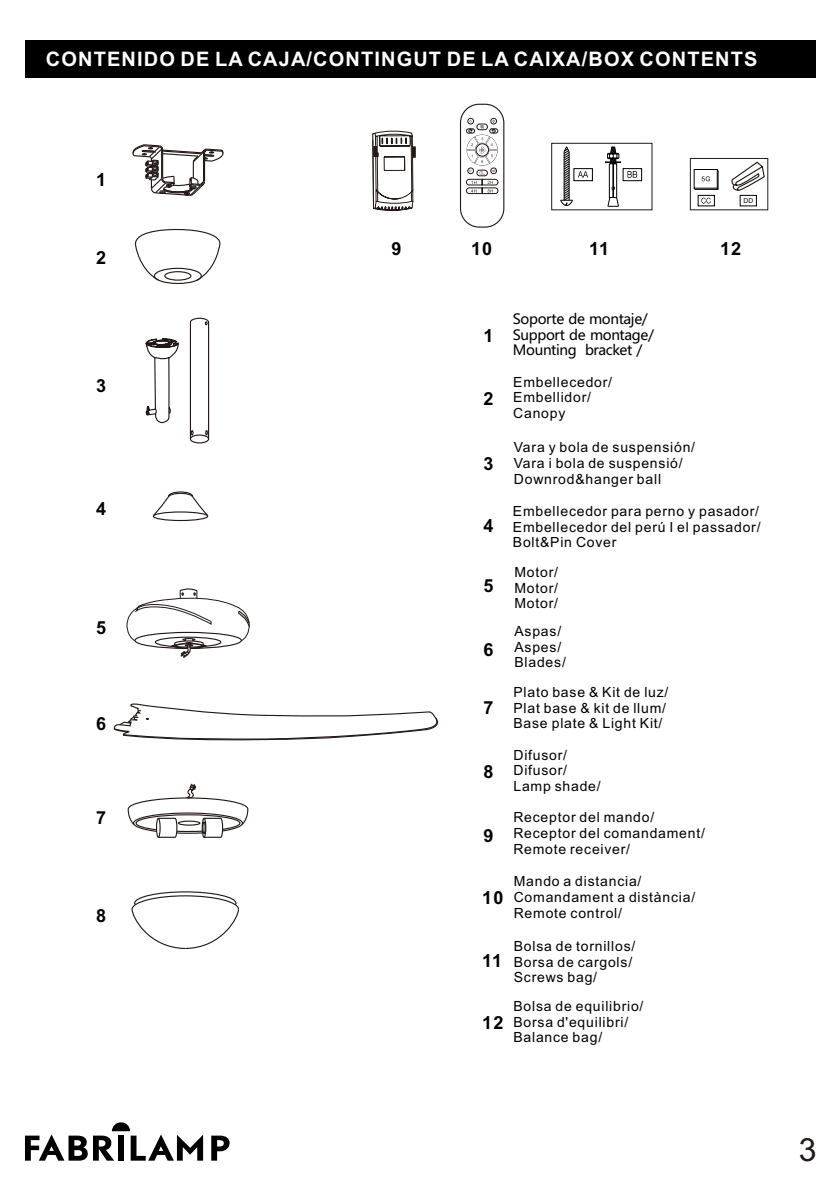
<style>
.page{position:relative;width:840px;height:1191px;background:#fff}
.page>*{position:absolute;margin:0;border:0;box-sizing:border-box;transform-origin:0 0}
.t1{font:32px "Arial";color:#231916}
.t2{font:700 20px "Arial";letter-spacing:.055em;color:#fff}
.t3{font:700 18px "Arial";letter-spacing:.055em;color:#000}
.t4{font:14px/15.6px "Arial";letter-spacing:.055em;color:#000}
.t5{font:14px/16px "Microsoft Ya Hei";letter-spacing:-.025em;color:#000}
.t6{font:7.2px "Myriad Pro";color:#000}
</style>
<div class="page">
<svg style="left:127px;top:783px;width:122px;height:55px"></svg>
<div style="left:25px;top:41px;width:789px;height:37px;background:#000"></div>
<svg style="left:211px;top:1135px;width:18px;height:25px"></svg>
<svg style="left:25px;top:1122px;width:178px;height:38px"></svg>
<svg style="left:132px;top:144px;width:92px;height:52px"></svg>
<div style="left:154px;top:268px;width:48px;height:16px;border:1px solid #231916;border-radius:50%"></div>
<svg style="left:134px;top:228px;width:87px;height:54px"></svg>
<div style="left:190px;top:434px;width:19px;height:9px;border:1px solid #231916;border-radius:50%"></div>
<svg style="left:189px;top:317px;width:20px;height:123px"></svg>
<svg style="left:145px;top:338px;width:34px;height:86px"></svg>
<div style="left:459px;top:104px;width:45px;height:124px;border:1px solid #231916;border-radius:19px"></div>
<svg style="left:465px;top:118px;width:33px;height:76px"></svg>
<svg style="left:372px;top:130px;width:43px;height:81px"></svg>
<svg style="left:605px;top:146px;width:15px;height:61px"></svg>
<div style="left:551px;top:143px;width:101px;height:67px;border:1px solid #231916"></div>
<svg style="left:560px;top:146px;width:27px;height:60px"></svg>
<svg style="left:627px;top:171px;width:9px;height:7px"></svg>
<div style="left:622px;top:168px;width:19px;height:13px;border:1px solid #000"></div>
<div style="left:573px;top:168px;width:19px;height:13px;border:1px solid #000"></div>
<svg style="left:701px;top:198px;width:9px;height:5px"></svg>
<div style="left:697px;top:195px;width:17px;height:11px;border:1px solid #000"></div>
<svg style="left:693px;top:169px;width:25px;height:21px"></svg>
<svg style="left:731px;top:161px;width:33px;height:30px"></svg>
<div style="left:739px;top:195px;width:17px;height:11px;border:1px solid #000"></div>
<div style="left:689px;top:158px;width:78px;height:52px;border:1px solid #231916"></div>
<div style="left:153px;top:511px;width:55px;height:10px;border:1px solid #231916;border-radius:50%"></div>
<svg style="left:152px;top:491px;width:57px;height:26px"></svg>
<svg style="left:131px;top:891px;width:108px;height:58px"></svg>
<svg style="left:113px;top:588px;width:326px;height:153px"></svg>
<h2 class="t2" style="left:46px;top:52px;width:712px">CONTENIDO DE LA CAJA/CONTINGUT DE LA CAIXA/BOX CONTENTS</h2>
<p class="t3" style="left:96px;top:173px;width:12px">1</p>
<p class="t3" style="left:96px;top:251px;width:12px">2</p>
<p class="t3" style="left:96px;top:379px;width:12px">3</p>
<p class="t3" style="left:96px;top:502px;width:12px">4</p>
<p class="t3" style="left:96px;top:620px;width:12px">5</p>
<p class="t3" style="left:96px;top:717px;width:12px">6</p>
<p class="t3" style="left:96px;top:811px;width:12px">7</p>
<p class="t3" style="left:96px;top:908px;width:12px">8</p>
<p class="t3" style="left:391px;top:242px;width:12px">9</p>
<p class="t6" style="left:743px;top:197px;width:11px">DD</p>
<p class="t3" style="left:470px;top:242px;width:23px">10</p>
<p class="t3" style="left:589px;top:242px;width:22px">11</p>
<p class="t3" style="left:719px;top:242px;width:23px">12</p>
<p class="t3" style="left:483px;top:329px;width:12px">1</p>
<p class="t3" style="left:483px;top:391px;width:12px">2</p>
<p class="t3" style="left:483px;top:457px;width:12px">3</p>
<p class="t3" style="left:483px;top:518px;width:12px">4</p>
<p class="t3" style="left:483px;top:579px;width:12px">5</p>
<p class="t3" style="left:483px;top:642px;width:12px">6</p>
<p class="t3" style="left:483px;top:701px;width:12px">7</p>
<p class="t3" style="left:483px;top:765px;width:12px">8</p>
<p class="t3" style="left:483px;top:829px;width:12px">9</p>
<p class="t3" style="left:482px;top:890px;width:23px">10</p>
<p class="t3" style="left:482px;top:954px;width:22px">11</p>
<p class="t3" style="left:482px;top:1016px;width:23px">12</p>
<p class="t5" style="left:512px;top:312px;width:142px">Soporte de montaje/<br>Support de montage/</p>
<p class="t5" style="left:512px;top:343px;width:131px">Mounting bracket /</p>
<p class="t4" style="left:513px;top:375px;width:100px">Embellecedor/<br>Embellidor/<br>Canopy</p>
<p class="t4" style="left:513px;top:441px;width:183px">Vara y bola de suspensión/<br>Vara i bola de suspensió/<br>Downrod&amp;hanger ball</p>
<p class="t4" style="left:512px;top:504px;width:249px;text-align:justify">Embellecedor para perno y pasador/ Embellecedor del perú I el passador/ Bolt&amp;Pin Cover</p>
<p class="t4" style="left:514px;top:565px;width:45px;text-align:justify">Motor/ Motor/ Motor/</p>
<p class="t4" style="left:514px;top:624px;width:53px">Aspas/<br>Aspes/<br>Blades/</p>
<p class="t4" style="left:513px;top:685px;width:156px">Plato base &amp; Kit de luz/<br>Plat base &amp; kit de llum/<br>Base plate &amp; Light Kit/</p>
<p class="t4" style="left:513px;top:748px;width:89px">Difusor/<br>Difusor/<br>Lamp shade/</p>
<p class="t4" style="left:513px;top:811px;width:193px">Receptor del mando/<br>Receptor del comandament/<br>Remote receiver/</p>
<p class="t4" style="left:513px;top:875px;width:183px">Mando a distancia/<br>Comandament a distància/<br>Remote control/</p>
<p class="t4" style="left:513px;top:939px;width:123px">Bolsa de tornillos/<br>Borsa de cargols/<br>Screws bag/</p>
<p class="t4" style="left:513px;top:999px;width:131px">Bolsa de equilibrio/<br>Borsa d'equilibri/<br>Balance bag/</p>
<h1 class="t1" style="left:798px;top:1137px;width:19px">3</h1>
</div>
